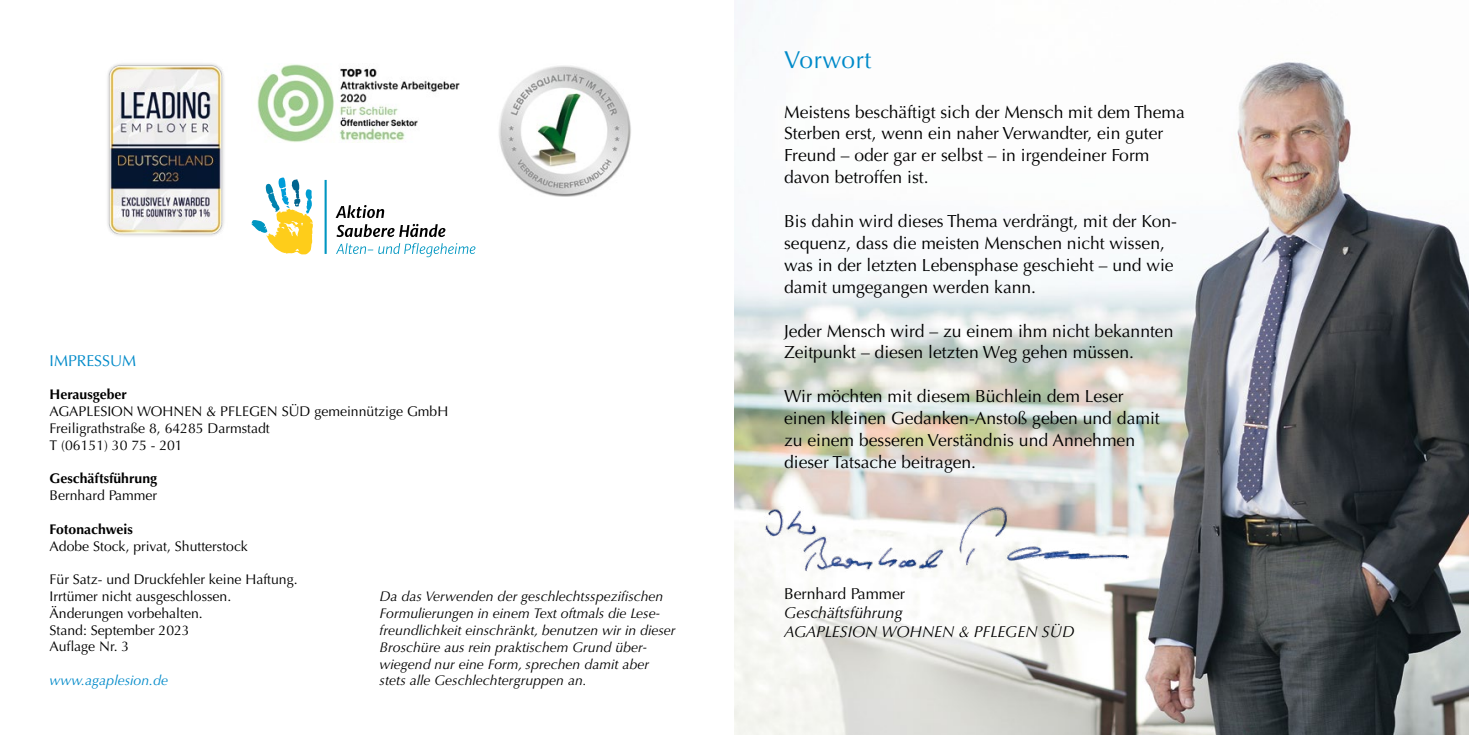
<style>
.page{position:relative;width:1469px;height:735px;background:#fff}
.page>*{position:absolute;margin:0;border:0;box-sizing:border-box;transform-origin:0 0}
.t1{font:24.5px "Optima LT Pro";letter-spacing:.02em;color:#008ac9}
.t2{font:17.5px/21.9px "Optima LT Pro";color:#000}
.t3{font:italic 15.75px/19.2px "Optima LT Pro";color:#000}
.t4{font:15.75px "Optima LT Pro";color:#000}
.t5{font:15.75px "Optima LT Pro";color:#008ac9}
.t6{font:14px/16.8px "Optima LT Pro";color:#000}
.t7{font:italic 14px/16.8px "Optima LT Pro";color:#000}
.t8{font:700 14px "Optima LT Pro";color:#000}
.t9{font:italic 14px "Optima LT Pro";color:#008ac9}
</style>
<div class="page">
<img style="left:734px;top:4px;width:734px;height:730px">
<img style="left:499px;top:65px;width:132px;height:132px">
<svg style="left:251px;top:177px;width:62px;height:77px"></svg>
<svg style="left:324px;top:180px;width:3px;height:74px"></svg>
<svg style="left:335px;top:205px;width:49px;height:13px"></svg>
<svg style="left:336px;top:224px;width:109px;height:13px"></svg>
<svg style="left:336px;top:243px;width:139px;height:14px"></svg>
<img style="left:764px;top:506px;width:364px;height:65px">
<img style="left:107px;top:63px;width:117px;height:173px">
<img style="left:257px;top:64px;width:203px;height:78px">
<p class="t5" style="left:50px;top:350px;width:88px">IMPRESSUM</p>
<p class="t8" style="left:50px;top:385px;width:79px">Herausgeber</p>
<p class="t6" style="left:50px;top:402px;width:400px">AGAPLESION WOHNEN &amp; PFLEGEN SÜD gemeinnützige GmbH<br>Freiligrathstraße 8, 64285 Darmstadt<br>T (06151) 30 75 - 201</p>
<p class="t8" style="left:50px;top:469px;width:109px">Geschäftsführung</p>
<p class="t6" style="left:50px;top:486px;width:109px">Bernhard Pammer</p>
<p class="t8" style="left:50px;top:519px;width:85px">Fotonachweis</p>
<p class="t6" style="left:50px;top:537px;width:200px">Adobe Stock, privat, Shutterstock</p>
<p class="t6" style="left:50px;top:570px;width:249px">Für Satz- und Druckfehler keine Haftung.<br>Irrtümer nicht ausgeschlossen.<br>Änderungen vorbehalten.<br>Stand: September 2023<br>Auflage Nr. 3</p>
<p class="t9" style="left:50px;top:671px;width:120px">www.agaplesion.de</p>
<p class="t7" style="left:379px;top:588px;width:297px">Da das Verwenden der geschlechtsspezifischen Formulierungen in einem Text oftmals die Lese&shy;freundlichkeit einschränkt, benutzen wir in dieser Broschüre aus rein praktischem Grund über&shy;wiegend nur eine Form, sprechen damit aber stets alle Geschlechtergruppen an.</p>
<h1 class="t1" style="left:784px;top:44px;width:89px">Vorwort</h1>
<p class="t2" style="left:784px;top:101px;width:402px">Meistens beschäftigt sich der Mensch mit dem Thema Sterben erst, wenn ein naher Verwandter, ein guter Freund – oder gar er selbst – in irgendeiner Form davon betroffen ist.</p>
<p class="t2" style="left:784px;top:210px;width:394px">Bis dahin wird dieses Thema verdrängt, mit der Kon&shy;sequenz, dass die meisten Menschen nicht wissen, was in der letzten Lebensphase geschieht – und wie damit umgegangen werden kann.</p>
<p class="t2" style="left:784px;top:319px;width:391px">Jeder Mensch wird – zu einem ihm nicht bekannten<br>Zeitpunkt – diesen letzten Weg gehen müssen.</p>
<p class="t2" style="left:784px;top:385px;width:377px">Wir möchten mit diesem Büchlein dem Leser einen kleinen Gedanken-Anstoß geben und damit zu einem besseren Verständnis und Annehmen dieser Tatsache beitragen.</p>
<p class="t4" style="left:784px;top:583px;width:123px">Bernhard Pammer</p>
<p class="t3" style="left:784px;top:602px;width:292px">Geschäftsführung<br>AGAPLESION WOHNEN &amp; PFLEGEN SÜD</p>
</div>
